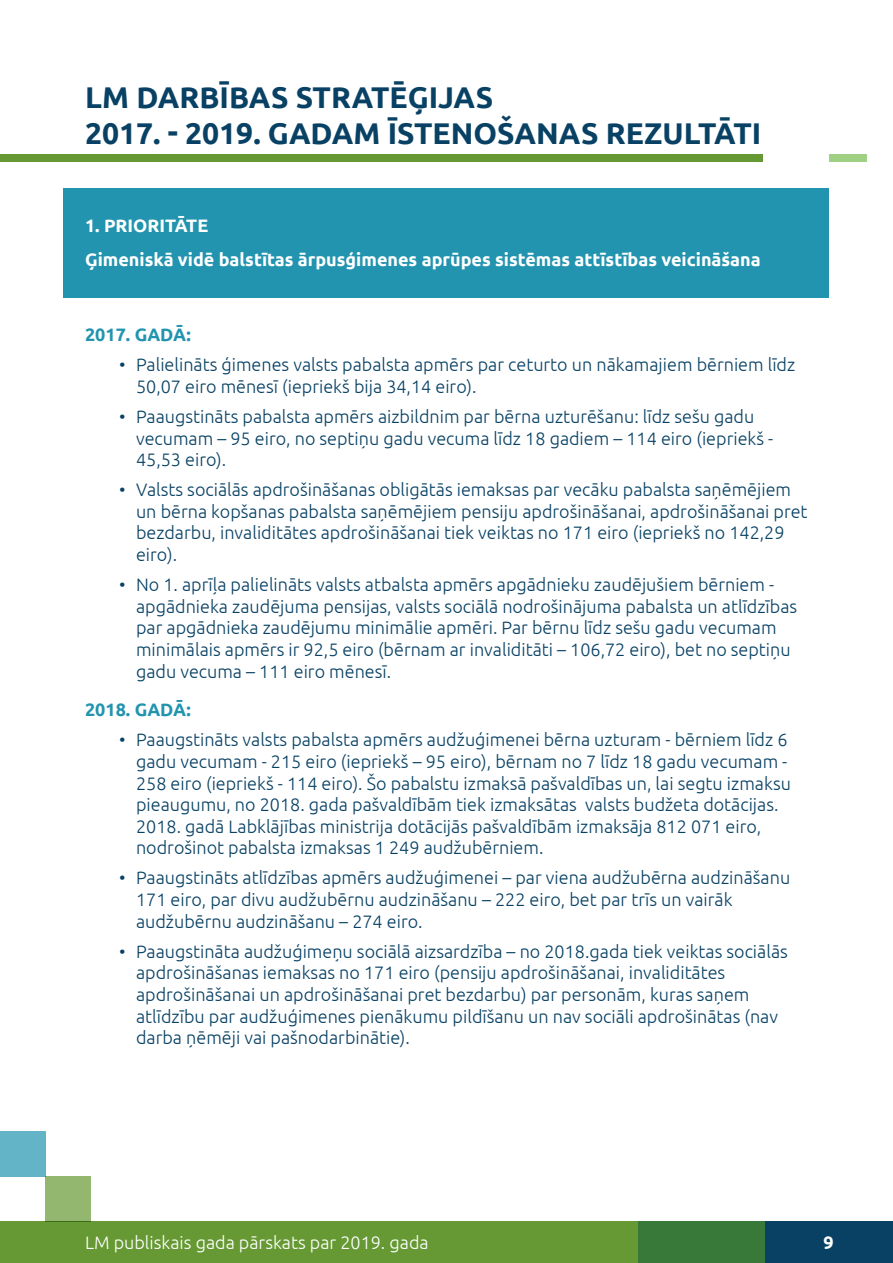
<style>
.page{position:relative;width:893px;height:1263px;background:#fff}
.page>*{position:absolute;margin:0;border:0;box-sizing:border-box;transform-origin:0 0}
.t1{font:700 30px/36px "Ubuntu";color:#084164}
.t2{font:300 18px/21.6px "Ubuntu";color:#084164}
.t3{font:700 18px/34.3px "Ubuntu";color:#fff}
.t4{font:300 18px "Ubuntu";color:#fff}
.t5{font:700 18px "Ubuntu";color:#2294af}
</style>
<div class="page">
<div style="left:0;top:1222px;width:892px;height:41px;background:#693"></div>
<div style="left:638px;top:1222px;width:254px;height:41px;background:#38793a"></div>
<div style="left:765px;top:1222px;width:128px;height:41px;background:#084164"></div>
<div style="left:0;top:154px;width:763px;height:7px;background:#693"></div>
<div style="left:829px;top:154px;width:38px;height:7px;background:#a0d083"></div>
<div style="left:64px;top:188px;width:765px;height:109px;background:#2294af"></div>
<div style="left:0;top:1131px;width:45px;height:46px;background:#64b4c7"></div>
<div style="left:45px;top:1177px;width:46px;height:45px;background:#94b770"></div>
<h1 class="t1" style="left:85px;top:79px;width:678px">LM DARBĪBAS STRATĒĢIJAS<br>2017. - 2019. GADAM ĪSTENOŠANAS REZULTĀTI</h1>
<p class="t3" style="left:85px;top:208px;width:677px">1. PRIORITĀTE<br>Ģimeniskā vidē balstītas ārpusģimenes aprūpes sistēmas attīstības veicināšana</p>
<p class="t5" style="left:85px;top:324px;width:107px">2017. GADĀ:</p>
<p class="t2" style="left:136px;top:354px;width:661px;text-indent:-17px">• Palielināts ģimenes valsts pabalsta apmērs par ceturto un nākamajiem bērniem līdz<br>50,07 eiro mēnesī (iepriekš bija 34,14 eiro).</p>
<p class="t2" style="left:136px;top:405px;width:639px;text-indent:-17px">• Paaugstināts pabalsta apmērs aizbildnim par bērna uzturēšanu: līdz sešu gadu vecumam – 95 eiro, no septiņu gadu vecuma līdz 18 gadiem – 114 eiro (iepriekš -<br>45,53 eiro).</p>
<p class="t2" style="left:136px;top:479px;width:673px;text-indent:-17px">• Valsts sociālās apdrošināšanas obligātās iemaksas par vecāku pabalsta saņēmējiem un bērna kopšanas pabalsta saņēmējiem pensiju apdrošināšanai, apdrošināšanai pret bezdarbu, invaliditātes apdrošināšanai tiek veiktas no 171 eiro (iepriekš no 142,29 eiro).</p>
<p class="t2" style="left:136px;top:573px;width:663px;text-indent:-17px">• No 1. aprīļa palielināts valsts atbalsta apmērs apgādnieku zaudējušiem bērniem - apgādnieka zaudējuma pensijas, valsts sociālā nodrošinājuma pabalsta un atlīdzības par apgādnieka zaudējumu minimālie apmēri. Par bērnu līdz sešu gadu vecumam minimālais apmērs ir 92,5 eiro (bērnam ar invaliditāti – 106,72 eiro), bet no septiņu gadu vecuma – 111 eiro mēnesī.</p>
<p class="t5" style="left:85px;top:699px;width:107px">2018. GADĀ:</p>
<p class="t2" style="left:136px;top:729px;width:656px;text-indent:-17px">• Paaugstināts valsts pabalsta apmērs audžuģimenei bērna uzturam - bērniem līdz 6 gadu vecumam - 215 eiro (iepriekš – 95 eiro), bērnam no 7 līdz 18 gadu vecumam - 258 eiro (iepriekš - 114 eiro). Šo pabalstu izmaksā pašvaldības un, lai segtu izmaksu pieaugumu, no 2018. gada pašvaldībām tiek izmaksātas valsts budžeta dotācijas.<br>2018. gadā Labklājības ministrija dotācijās pašvaldībām izmaksāja 812 071 eiro, nodrošinot pabalsta izmaksas 1 249 audžubērniem.</p>
<p class="t2" style="left:136px;top:867px;width:656px;text-indent:-17px">• Paaugstināts atlīdzības apmērs audžuģimenei – par viena audžubērna audzināšanu<br>171 eiro, par divu audžubērnu audzināšanu – 222 eiro, bet par trīs un vairāk audžubērnu audzināšanu – 274 eiro.</p>
<p class="t2" style="left:136px;top:940px;width:653px;text-indent:-17px">• Paaugstināta audžuģimeņu sociālā aizsardzība – no 2018.gada tiek veiktas sociālās apdrošināšanas iemaksas no 171 eiro (pensiju apdrošināšanai, invaliditātes apdrošināšanai un apdrošināšanai pret bezdarbu) par personām, kuras saņem atlīdzību par audžuģimenes pienākumu pildīšanu un nav sociāli apdrošinātas (nav darba ņēmēji vai pašnodarbinātie).</p>
<p class="t4" style="left:85px;top:1232px;width:345px">LM publiskais gada pārskats par 2019. gada</p>
<p class="t3" style="left:823px;top:1225px;width:12px">9</p>
</div>
